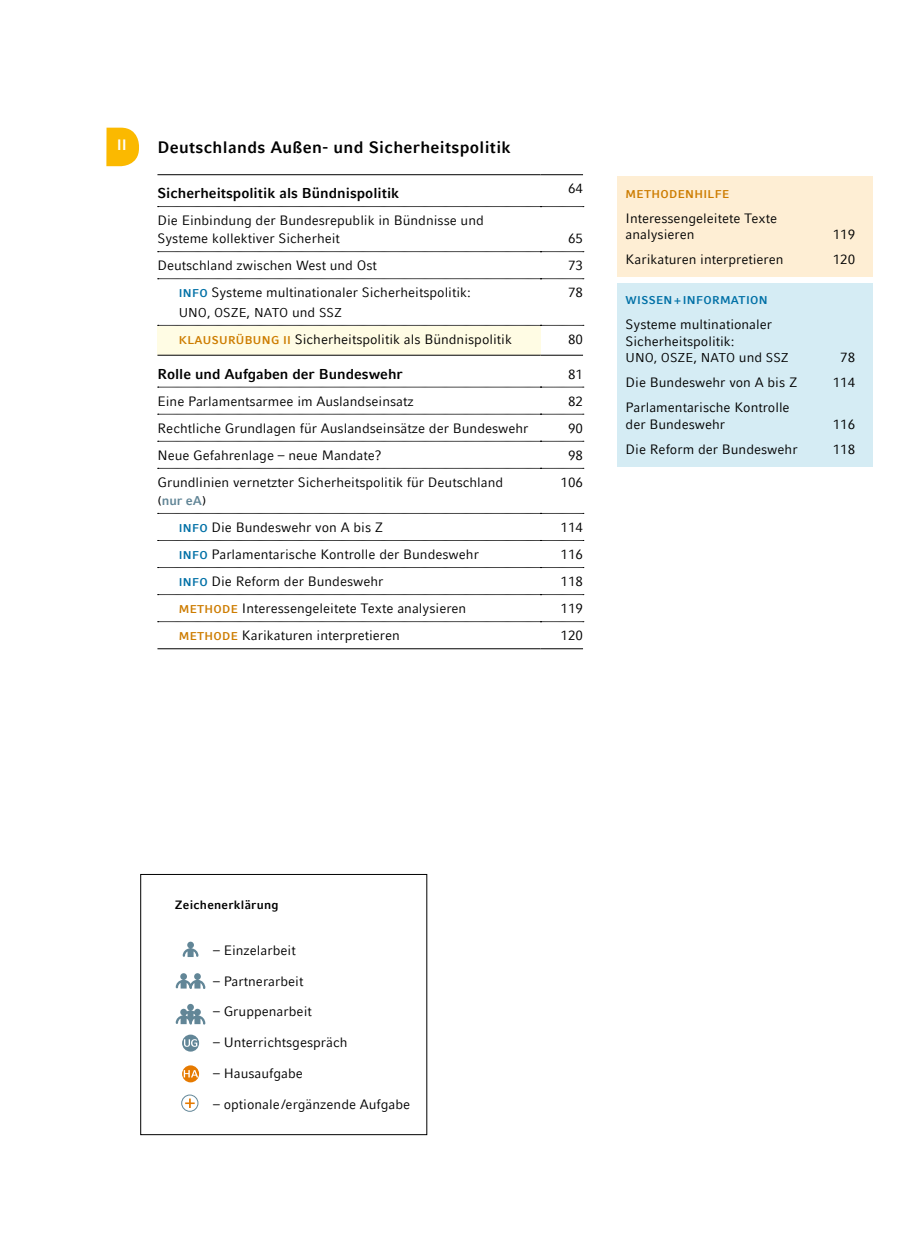
<style>
.page{position:relative;width:915px;height:1234px;background:#fff}
.page>*{position:absolute;margin:0;border:0;box-sizing:border-box;transform-origin:0 0}
.t1{font:700 16.5px "Compatil Fact LT Com";letter-spacing:.02em;color:#000}
.t2{font:700 15px "Compatil Fact LT Com";color:#fff}
.t3{font:700 14.25px "Compatil Fact LT Com";color:#000}
.t4{font:13.5px/16.5px "Compatil Fact LT Com";color:#000}
.t5{font:12.75px "Compatil Fact LT Com";color:#000}
.t6{font:700 12.75px "Compatil Fact LT Com";color:#628697}
.t7{font:700 12px "Compatil Fact LT Com";letter-spacing:.02em;color:#000}
.t8{font:700 11.25px "Compatil Fact LT Com";letter-spacing:.03em;color:#0070a6}
.t9{font:700 11.25px "Compatil Fact LT Com";letter-spacing:.03em;color:#cd7c00}
.s1{font-weight:700;font-size:11.25px;color:#0070a6}
.s2{font-size:13.5px}
.s3{font-weight:700;font-size:11.25px;color:#cd7c00}
.s4{font-weight:400;color:#000}
</style>
<div class="page">
<div style="left:617px;top:176px;width:255px;height:101px;background:#feeed4"></div>
<div style="left:617px;top:283px;width:255px;height:183px;background:#d5ecf4"></div>
<div style="left:157px;top:325px;width:383px;height:30px;background:#fffce4"></div>
<svg style="left:157px;top:278px;width:426px;height:1px"></svg>
<svg style="left:157px;top:325px;width:426px;height:1px"></svg>
<svg style="left:157px;top:414px;width:426px;height:1px"></svg>
<svg style="left:157px;top:441px;width:426px;height:1px"></svg>
<svg style="left:157px;top:468px;width:426px;height:1px"></svg>
<svg style="left:157px;top:513px;width:426px;height:1px"></svg>
<svg style="left:157px;top:540px;width:426px;height:1px"></svg>
<svg style="left:157px;top:567px;width:426px;height:1px"></svg>
<svg style="left:157px;top:594px;width:426px;height:1px"></svg>
<svg style="left:157px;top:621px;width:426px;height:1px"></svg>
<svg style="left:157px;top:206px;width:426px;height:1px"></svg>
<svg style="left:157px;top:251px;width:426px;height:1px"></svg>
<svg style="left:157px;top:387px;width:426px;height:1px"></svg>
<hr style="left:157px;top:355px;width:383px;height:1px;background:#000">
<hr style="left:540px;top:355px;width:43px;height:1px;background:#000">
<hr style="left:157px;top:648px;width:383px;height:1px;background:#000">
<hr style="left:540px;top:648px;width:43px;height:1px;background:#000">
<hr style="left:157px;top:174px;width:383px;height:1px;background:#000">
<hr style="left:540px;top:174px;width:43px;height:1px;background:#000">
<svg style="left:106px;top:128px;width:33px;height:38px"></svg>
<svg style="left:183px;top:941px;width:15px;height:15px"></svg>
<svg style="left:176px;top:973px;width:29px;height:15px"></svg>
<svg style="left:176px;top:1003px;width:29px;height:21px"></svg>
<svg style="left:182px;top:1034px;width:17px;height:17px"></svg>
<svg style="left:184px;top:1038px;width:13px;height:8px"></svg>
<svg style="left:182px;top:1065px;width:17px;height:17px"></svg>
<svg style="left:184px;top:1069px;width:14px;height:8px"></svg>
<svg style="left:182px;top:1094px;width:16px;height:16px"></svg>
<div style="left:181px;top:1094px;width:17px;height:17px;border:1px solid #628697;border-radius:50%"></div>
<svg style="left:185px;top:1098px;width:10px;height:9px"></svg>
<div style="left:140px;top:874px;width:287px;height:260px;border:1px solid #000"></div>
<p class="t2" style="left:117px;top:136px;width:12px">II</p>
<p class="t1" style="left:157px;top:137px;width:355px">Deutschlands Außen- und Sicherheitspolitik</p>
<p class="t3" style="left:157px;top:185px;width:243px">Sicherheitspolitik als Bündnispolitik</p>
<p class="t4" style="left:568px;top:180px;width:17px">64</p>
<p class="t4" style="left:157px;top:211px;width:328px;line-height:18px">Die Einbindung der Bundesrepublik in Bündnisse und<br>Systeme kollektiver Sicherheit</p>
<p class="t4" style="left:568px;top:230px;width:17px">65</p>
<p class="t4" style="left:157px;top:257px;width:221px">Deutschland zwischen West und Ost</p>
<p class="t4" style="left:568px;top:257px;width:17px">73</p>
<p class="t4" style="left:179px;top:284px;width:293px"><span class="s1">INFO</span> Systeme multinationaler Sicherheitspolitik:</p>
<p class="t5" style="left:179px;top:305px;width:165px">UNO, OSZE<span class="s2">,</span> NATO <span class="s2">und</span> SSZ</p>
<p class="t4" style="left:568px;top:284px;width:17px">78</p>
<p class="t4" style="left:179px;top:331px;width:334px"><span class="s3">KLAUSURÜBUNG II</span> Sicherheitspolitik als Bündnispolitik</p>
<p class="t4" style="left:568px;top:331px;width:17px">80</p>
<p class="t3" style="left:157px;top:365px;width:247px">Rolle und Aufgaben der Bundeswehr</p>
<p class="t4" style="left:568px;top:365px;width:17px">81</p>
<p class="t4" style="left:157px;top:392px;width:258px">Eine Parlamentsarmee im Auslandseinsatz</p>
<p class="t4" style="left:568px;top:392px;width:17px">82</p>
<p class="t4" style="left:157px;top:420px;width:372px">Rechtliche Grundlagen für Auslandseinsätze der Bundeswehr</p>
<p class="t4" style="left:568px;top:420px;width:17px">90</p>
<p class="t4" style="left:157px;top:447px;width:226px">Neue Gefahrenlage – neue Mandate?</p>
<p class="t4" style="left:568px;top:447px;width:17px">98</p>
<p class="t4" style="left:157px;top:474px;width:347px">Grundlinien vernetzter Sicherheitspolitik für Deutschland</p>
<p class="t6" style="left:157px;top:493px;width:50px"><span class="s4">(</span>nur eA<span class="s4">)</span></p>
<p class="t4" style="left:560px;top:474px;width:24px">106</p>
<p class="t4" style="left:179px;top:519px;width:206px"><span class="s1">INFO</span> Die Bundeswehr von A bis Z</p>
<p class="t4" style="left:560px;top:519px;width:24px">114</p>
<p class="t4" style="left:179px;top:546px;width:301px"><span class="s1">INFO</span> Parlamentarische Kontrolle der Bundeswehr</p>
<p class="t4" style="left:560px;top:546px;width:24px">116</p>
<p class="t4" style="left:179px;top:573px;width:206px"><span class="s1">INFO</span> Die Reform der Bundeswehr</p>
<p class="t4" style="left:560px;top:573px;width:24px">118</p>
<p class="t4" style="left:179px;top:600px;width:289px"><span class="s3">METHODE</span> Interessengeleitete Texte analysieren</p>
<p class="t4" style="left:560px;top:600px;width:24px">119</p>
<p class="t4" style="left:179px;top:627px;width:222px"><span class="s3">METHODE</span> Karikaturen interpretieren</p>
<p class="t4" style="left:560px;top:627px;width:24px">120</p>
<p class="t9" style="left:625px;top:187px;width:105px">METHODENHILFE</p>
<p class="t4" style="left:625px;top:210px;width:153px">Interessengeleitete Texte analysieren</p>
<p class="t4" style="left:832px;top:226px;width:24px">119</p>
<p class="t4" style="left:625px;top:251px;width:159px">Karikaturen interpretieren</p>
<p class="t4" style="left:832px;top:251px;width:24px">120</p>
<p class="t8" style="left:625px;top:293px;width:144px">WISSEN + INFORMATION</p>
<p class="t4" style="left:625px;top:316px;width:148px">Systeme multinationaler<br>Sicherheitspolitik:</p>
<p class="t5" style="left:625px;top:350px;width:165px">UNO, OSZE<span class="s2">,</span> NATO <span class="s2">und</span> SSZ</p>
<p class="t4" style="left:840px;top:349px;width:17px">78</p>
<p class="t4" style="left:625px;top:374px;width:173px">Die Bundeswehr von A bis Z</p>
<p class="t4" style="left:832px;top:374px;width:24px">114</p>
<p class="t4" style="left:625px;top:399px;width:165px">Parlamentarische Kontrolle der Bundeswehr</p>
<p class="t4" style="left:832px;top:416px;width:24px">116</p>
<p class="t4" style="left:625px;top:441px;width:173px">Die Reform der Bundeswehr</p>
<p class="t4" style="left:832px;top:441px;width:24px">118</p>
<p class="t7" style="left:175px;top:897px;width:105px">Zeichenerklärung</p>
<p class="t4" style="left:213px;top:941px;width:84px">– Einzelarbeit</p>
<p class="t4" style="left:213px;top:972px;width:92px">– Partnerarbeit</p>
<p class="t4" style="left:213px;top:1003px;width:100px">– Gruppenarbeit</p>
<p class="t4" style="left:213px;top:1033px;width:136px">– Unterrichtsgespräch</p>
<p class="t4" style="left:213px;top:1064px;width:91px">– Hausaufgabe</p>
<p class="t4" style="left:213px;top:1095px;width:198px">– optionale/ergänzende Aufgabe</p>
</div>
